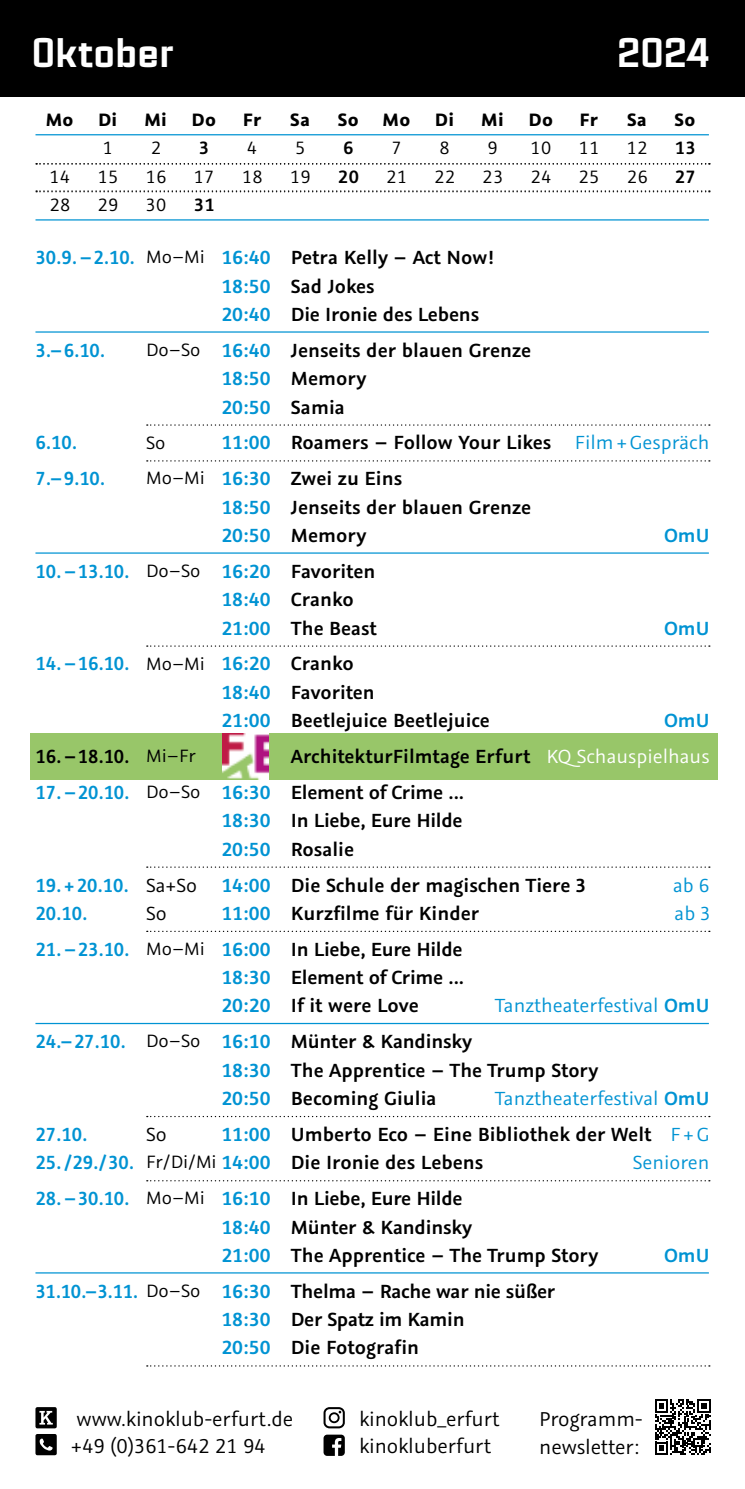
<style>
.page{position:relative;width:745px;height:1489px;background:#fff}
.page>*{position:absolute;margin:0;border:0;box-sizing:border-box;transform-origin:0 0}
.t1{font:900 42.5px "Estricta";color:#fff}
.t2{font:22.5px/27.5px "Graublau Sans";letter-spacing:-.005em;color:#000}
.t3{font:600 21.25px/28.2px "Graublau Sans";color:#000}
.t4{font:600 21.25px/28.2px "Graublau Sans";color:#0093d3;scale:.95 1}
.t5{font:21.25px "Graublau Sans";color:#0093d3}
.t6{font:600 21.25px "Graublau Sans";color:#000;scale:.95 1}
.t7{font:600 21.25px "Graublau Sans";color:#0093d3}
.t8{font:21.25px "Graublau Sans";color:#000}
.t9{font:20px "Graublau Sans";letter-spacing:.025em;color:#000}
.t10{font:700 20px "Graublau Sans";letter-spacing:.025em;color:#000}
.t11{font:600 20px "Graublau Sans";color:#000}
.s1{color:#0093d3}
.s2{font-weight:400;font-size:20px}
.s3{font-weight:400;color:#0093d3}
.s4{font-weight:400;font-size:20px;color:#000}
.s5{color:#000}
.s6{font-weight:400;color:#fff}
.s7{font-weight:400}
.s8{font-weight:600}
</style>
<div class="page">
<div style="left:0;top:0;width:744px;height:96px;background:#000"></div>
<svg style="left:35px;top:1407px;width:22px;height:47px"></svg>
<svg style="left:323px;top:1407px;width:21px;height:21px"></svg>
<svg style="left:323px;top:1434px;width:21px;height:21px"></svg>
<svg style="left:655px;top:1399px;width:55px;height:55px"></svg>
<div style="left:30px;top:733px;width:686px;height:46px;background:#98c669"></div>
<hr style="left:35px;top:134px;width:673px;height:1px;background:#0093d3">
<hr style="left:35px;top:219px;width:673px;height:1px;background:#0093d3">
<hr style="left:35px;top:331px;width:673px;height:1px;background:#0093d3">
<svg style="left:147px;top:424px;width:562px;height:1px"></svg>
<svg style="left:147px;top:460px;width:562px;height:1px"></svg>
<hr style="left:35px;top:552px;width:673px;height:1px;background:#0093d3">
<svg style="left:147px;top:645px;width:562px;height:1px"></svg>
<svg style="left:147px;top:866px;width:562px;height:1px"></svg>
<svg style="left:147px;top:930px;width:562px;height:1px"></svg>
<hr style="left:35px;top:1022px;width:673px;height:2px;background:#0093d3">
<svg style="left:147px;top:1115px;width:562px;height:2px"></svg>
<svg style="left:147px;top:1180px;width:562px;height:1px"></svg>
<hr style="left:35px;top:1272px;width:673px;height:1px;background:#0093d3">
<svg style="left:147px;top:1365px;width:562px;height:1px"></svg>
<svg style="left:36px;top:163px;width:673px;height:2px"></svg>
<svg style="left:36px;top:190px;width:673px;height:2px"></svg>
<img style="left:223px;top:733px;width:46px;height:46px">
<h1 class="t1" style="left:32px;top:21px;width:143px">Oktober</h1>
<h1 class="t1" style="left:616px;top:21px;width:94px">2024</h1>
<p class="t10" style="left:46px;top:107px;width:73px">Mo Di</p>
<p class="t10" style="left:144px;top:107px;width:73px">Mi Do</p>
<p class="t10" style="left:242px;top:107px;width:20px">Fr</p>
<p class="t10" style="left:290px;top:107px;width:21px">Sa</p>
<p class="t10" style="left:337px;top:107px;width:118px">So Mo Di</p>
<p class="t10" style="left:481px;top:107px;width:73px">Mi Do</p>
<p class="t10" style="left:579px;top:107px;width:20px">Fr</p>
<p class="t10" style="left:626px;top:107px;width:21px">Sa</p>
<p class="t10" style="left:674px;top:107px;width:22px">So</p>
<p class="t9" style="left:102px;top:136px;width:12px">1</p>
<p class="t9" style="left:151px;top:136px;width:12px">2</p>
<p class="t11" style="left:199px;top:135px;width:12px">3</p>
<p class="t9" style="left:247px;top:136px;width:12px">4</p>
<p class="t9" style="left:295px;top:136px;width:12px">5</p>
<p class="t11" style="left:343px;top:135px;width:12px">6</p>
<p class="t9" style="left:391px;top:136px;width:12px">7</p>
<p class="t9" style="left:439px;top:136px;width:12px">8</p>
<p class="t9" style="left:487px;top:136px;width:12px">9</p>
<p class="t9" style="left:530px;top:136px;width:22px">10</p>
<p class="t9" style="left:578px;top:136px;width:22px">11</p>
<p class="t9" style="left:626px;top:136px;width:22px">12</p>
<p class="t11" style="left:674px;top:135px;width:22px">13</p>
<p class="t9" style="left:49px;top:164px;width:22px">14</p>
<p class="t9" style="left:97px;top:164px;width:22px">15</p>
<p class="t9" style="left:145px;top:164px;width:22px">16</p>
<p class="t9" style="left:193px;top:164px;width:22px">17</p>
<p class="t9" style="left:241px;top:164px;width:22px">18</p>
<p class="t9" style="left:289px;top:164px;width:22px">19</p>
<p class="t11" style="left:338px;top:164px;width:22px">20</p>
<p class="t9" style="left:386px;top:164px;width:22px">21</p>
<p class="t9" style="left:434px;top:164px;width:22px">22</p>
<p class="t9" style="left:482px;top:164px;width:22px">23</p>
<p class="t9" style="left:530px;top:164px;width:22px">24</p>
<p class="t9" style="left:578px;top:164px;width:22px">25</p>
<p class="t9" style="left:626px;top:164px;width:22px">26</p>
<p class="t11" style="left:674px;top:164px;width:22px">27</p>
<p class="t9" style="left:49px;top:193px;width:22px">28</p>
<p class="t9" style="left:97px;top:193px;width:22px">29</p>
<p class="t9" style="left:145px;top:193px;width:22px">30</p>
<p class="t11" style="left:193px;top:192px;width:22px">31</p>
<p class="t3" style="left:221px;top:243px;width:273px;text-indent:-186px"><span class="s1">30.9.–2.10.</span> <span class="s2">Mo–Mi</span> <span class="s1">16:40</span> Petra Kelly – Act Now!<br><span class="s1">18:50</span> Sad Jokes<br><span class="s1">20:40</span> Die Ironie des Lebens</p>
<p class="t4" style="left:35px;top:336px;width:75px">3.–6.10.</p>
<p class="t3" style="left:221px;top:336px;width:311px;text-indent:-75px"><span class="s2">Do–So</span> <span class="s1">16:40</span> Jenseits der blauen Grenze<br><span class="s1">18:50</span> Memory<br><span class="s1">20:50</span> Samia</p>
<p class="t4" style="left:35px;top:428px;width:45px">6.10.</p>
<p class="t9" style="left:146px;top:430px;width:21px">So</p>
<p class="t3" style="left:221px;top:428px;width:489px"><span class="s1">11:00</span> Roamers – Follow Your Likes <span class="s3">Film+Gespräch</span></p>
<p class="t4" style="left:35px;top:464px;width:75px">7.–9.10.</p>
<p class="t3" style="left:221px;top:464px;width:311px;text-indent:-75px"><span class="s2">Mo–Mi</span> <span class="s1">16:30</span> Zwei zu Eins<br><span class="s1">18:50</span> Jenseits der blauen Grenze<br><span class="s1">20:50</span> Memory</p>
<p class="t7" style="left:663px;top:522px;width:47px">OmU</p>
<p class="t4" style="left:221px;top:557px;width:165px;text-indent:-186px">10.–13.10. <span class="s4">Do–So</span> 16:20 <span class="s5">Favoriten<br></span>18:40 <span class="s5">Cranko<br></span>21:00 <span class="s5">The Beast</span></p>
<p class="t3" style="left:221px;top:649px;width:270px;text-indent:-186px"><span class="s1">14.–16.10.</span> <span class="s2">Mo–Mi</span> <span class="s1">16:20</span> Cranko<br><span class="s1">18:40</span> Favoriten<br><span class="s1">21:00</span> Beetlejuice Beetlejuice</p>
<p class="t7" style="left:663px;top:614px;width:47px">OmU</p>
<p class="t7" style="left:663px;top:707px;width:47px">OmU</p>
<p class="t3" style="left:35px;top:738px;width:675px;line-height:35.8px;text-indent:255px">ArchitekturFilmtage Erfurt <span class="s6">KQ Schauspielhaus<br></span><span class="s1">17.–20.10.</span> <span class="s2">Do–So</span> <span class="s1">16:30</span> Element of Crime ...</p>
<p class="t3" style="left:221px;top:806px;width:242px"><span class="s1">18:30</span> In Liebe, Eure Hilde<br><span class="s1">20:50</span> Rosalie</p>
<p class="t3" style="left:36px;top:870px;width:551px"><span class="s1">19.+20.10.</span> <span class="s7">Sa+So</span> <span class="s1">14:00</span> Die Schule der magischen Tiere 3</p>
<p class="t5" style="left:672px;top:872px;width:38px">ab 6</p>
<p class="t4" style="left:35px;top:898px;width:56px">20.10.</p>
<p class="t8" style="left:146px;top:900px;width:22px">So</p>
<p class="t3" style="left:221px;top:898px;width:259px"><span class="s1">11:00</span> Kurzfilme für Kinder</p>
<p class="t5" style="left:674px;top:900px;width:36px">ab 3</p>
<p class="t3" style="left:221px;top:934px;width:244px;text-align:justify;text-indent:-186px"><span class="s1">21.–23.10.</span> <span class="s2">Mo–Mi</span> <span class="s1">16:00</span> In Liebe, Eure Hilde <span class="s1">18:30</span> Element of Crime ...<br><span class="s1">20:20</span> If it were Love</p>
<p class="t6" style="left:35px;top:743px;width:170px">16.–18.10. <span class="s2">Mi–Fr</span></p>
<p class="t5" style="left:494px;top:992px;width:216px">Tanztheaterfestival <span class="s8">OmU</span></p>
<p class="t3" style="left:221px;top:1027px;width:378px;text-indent:-186px"><span class="s1">24.–27.10.</span> <span class="s2">Do–So</span> <span class="s1">16:10</span> Münter &amp; Kandinsky<br><span class="s1">18:30</span> The Apprentice – The Trump Story<br><span class="s1">20:50</span> Becoming Giulia</p>
<p class="t5" style="left:494px;top:1085px;width:216px">Tanztheaterfestival <span class="s8">OmU</span></p>
<p class="t4" style="left:36px;top:1119px;width:56px">27.10.</p>
<p class="t8" style="left:146px;top:1121px;width:22px">So</p>
<p class="t3" style="left:221px;top:1119px;width:431px"><span class="s1">11:00</span> Umberto Eco – Eine Bibliothek der Welt</p>
<p class="t3" style="left:35px;top:1148px;width:449px"><span class="s1">25. /29./30.</span> <span class="s2">Fr/Di/Mi</span> <span class="s1">14:00</span> Die Ironie des Lebens</p>
<p class="t5" style="left:632px;top:1149px;width:78px">Senioren</p>
<p class="t3" style="left:221px;top:1184px;width:378px;text-indent:-186px"><span class="s1">28.–30.10.</span> <span class="s2">Mo–Mi</span> <span class="s1">16:10</span> In Liebe, Eure Hilde<br><span class="s1">18:40</span> Münter &amp; Kandinsky<br><span class="s1">21:00</span> The Apprentice – The Trump Story</p>
<p class="t5" style="left:670px;top:1121px;width:40px">F+G</p>
<p class="t7" style="left:663px;top:1241px;width:47px">OmU</p>
<p class="t3" style="left:221px;top:1276px;width:335px;text-indent:-186px"><span class="s1">31.10.–3.11.</span> <span class="s2">Do–So</span> <span class="s1">16:30</span> Thelma – Rache war nie süßer<br><span class="s1">18:30</span> Der Spatz im Kamin<br><span class="s1">20:50</span> Die Fotografin</p>
<p class="t2" style="left:71px;top:1404px;width:224px">www.kinoklub-erfurt.de +49 (0)361-642 21 94</p>
<p class="t2" style="left:359px;top:1404px;width:142px">kinoklub_erfurt kinokluberfurt</p>
<p class="t2" style="left:539px;top:1405px;width:105px">Programm&shy;newsletter:</p>
</div>
